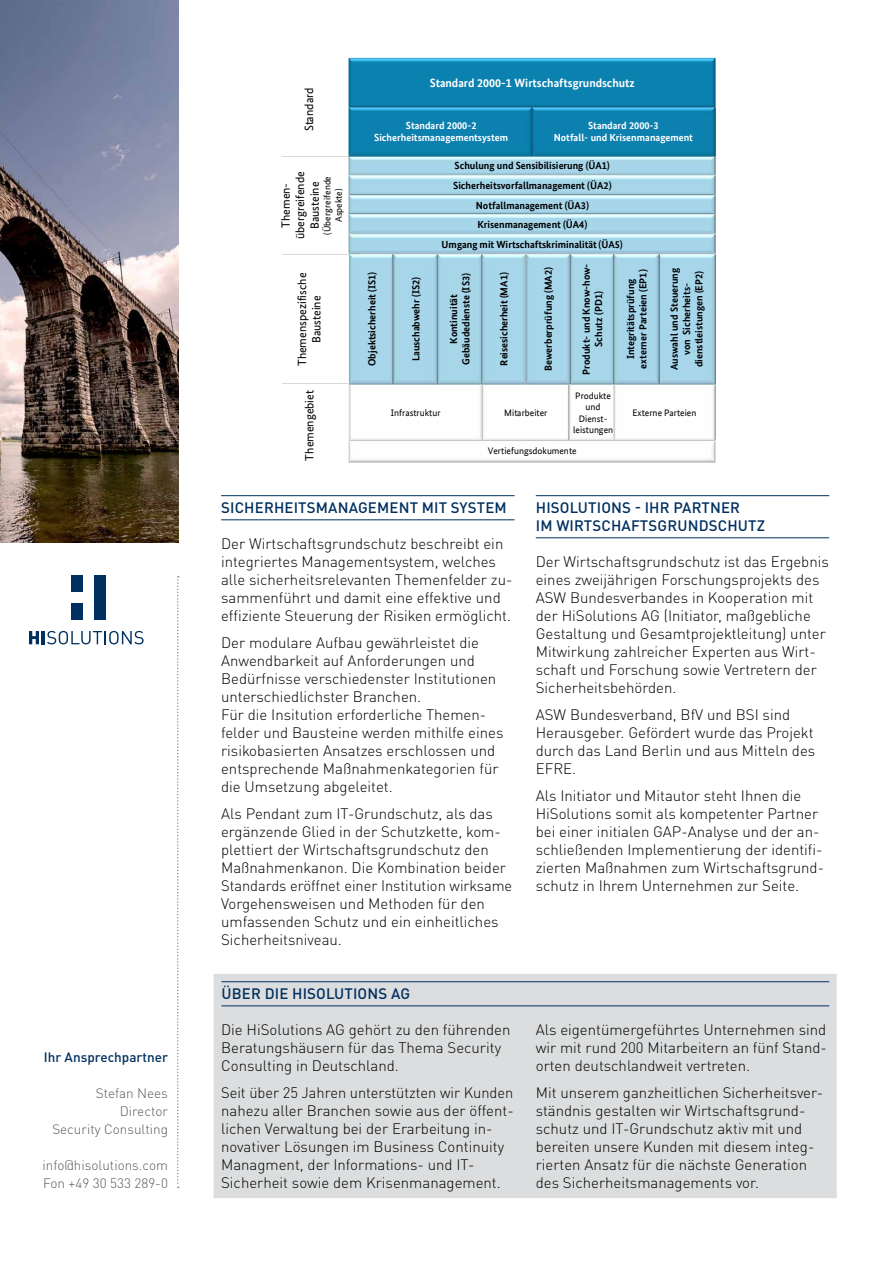
<style>
.page{position:relative;width:893px;height:1263px;background:#fff}
.page>*{position:absolute;margin:0;border:0;box-sizing:border-box;transform-origin:0 0}
.t1{font:300 15px/18px "DINOT";color:#000}
.t2{font:500 15px "DINOT";letter-spacing:.01em;color:#00305f}
.t3{font:300 13.5px/18px "DINOT";color:#58595b;text-align:right}
.t4{font:500 13.5px "DINOT";color:#00305f}
.t5{font:12px/14.4px "Bundes Sans Office";letter-spacing:-.005em;color:#000;text-align:center}
.t6{font:700 12px "Bundes Sans Office";letter-spacing:-.005em;color:#fff}
.t7{font:700 10.35px/12.3px "Bundes Sans Office";color:#000;text-align:center}
.t8{font:700 10.35px/12.3px "Bundes Sans Office";color:#fff;text-align:center}
.t9{font:9.45px/11.2px "Bundes Sans Office";letter-spacing:.005em;color:#000;text-align:center}
</style>
<div class="page">
<img style="left:0;top:0;width:179px;height:542px">
<svg style="left:177px;top:576px;width:2px;height:612px"></svg>
<svg style="left:29px;top:631px;width:115px;height:13px"></svg>
<div style="left:71px;top:603px;width:12px;height:17px;background:#00305f"></div>
<div style="left:95px;top:575px;width:11px;height:45px;background:#00305f"></div>
<div style="left:71px;top:575px;width:12px;height:16px;background:#00305f"></div>
<hr style="left:221px;top:495px;width:293px;height:1px;background:#00305f">
<hr style="left:221px;top:519px;width:293px;height:1px;background:#00305f">
<hr style="left:536px;top:495px;width:293px;height:1px;background:#00305f">
<hr style="left:536px;top:537px;width:293px;height:1px;background:#00305f">
<hr style="left:282px;top:254px;width:78px;height:1px;background:#d9d9d9">
<hr style="left:282px;top:383px;width:78px;height:1px;background:#d9d9d9">
<hr style="left:282px;top:156px;width:78px;height:1px;background:#d9d9d9">
<img style="left:349px;top:255px;width:220px;height:185px">
<img style="left:569px;top:384px;width:45px;height:56px">
<img style="left:614px;top:384px;width:101px;height:56px">
<img style="left:349px;top:58px;width:366px;height:48px">
<img style="left:349px;top:157px;width:366px;height:37px">
<img style="left:349px;top:106px;width:182px;height:51px">
<img style="left:531px;top:106px;width:184px;height:51px">
<img style="left:349px;top:440px;width:366px;height:22px">
<img style="left:349px;top:194px;width:366px;height:20px">
<img style="left:349px;top:214px;width:366px;height:41px">
<img style="left:659px;top:254px;width:56px;height:130px">
<img style="left:569px;top:254px;width:90px;height:130px">
<div style="left:217px;top:977px;width:616px;height:217px;background:#dcddde"></div>
<div style="left:214px;top:974px;width:623px;height:224px;border:8px solid #dcddde"></div>
<hr style="left:221px;top:981px;width:608px;height:1px;background:#00305f">
<hr style="left:221px;top:1005px;width:608px;height:1px;background:#00305f">
<p class="t4" style="left:44px;top:1049px;width:126px">IHR ANSPRECHPARTNER</p>
<p class="t3" style="left:52px;top:1084px;width:117px">Stefan Nees<br>Director<br>Security Consulting</p>
<p class="t3" style="left:43px;top:1156px;width:127px;text-align:left">info@hisolutions.com<br>Fon +49 30 533 289-0</p>
<p class="t5" style="left:302px;top:131px;width:45px;rotate:-90deg">Standard</p>
<p class="t5" style="left:279px;top:239px;width:70px;rotate:-90deg">Themen&shy;übergreifende<br>Bausteine</p>
<p class="t9" style="left:322px;top:235px;width:60px;rotate:-90deg">(Übergreifende<br>Aspekte)</p>
<p class="t5" style="left:295px;top:366px;width:95px;rotate:-90deg">Themenspezifische<br>Bausteine</p>
<p class="t5" style="left:302px;top:461px;width:72px;rotate:-90deg">Themengebiet</p>
<p class="t6" style="left:430px;top:76px;width:207px">Standard 2000-1 Wirtschaftsgrundschutz</p>
<p class="t8" style="left:374px;top:119px;width:135px">Standard 2000-2<br>Sicherheitsmanagementsystem</p>
<p class="t8" style="left:554px;top:119px;width:141px">Standard 2000-3<br>Notfall- und Krisenmanagement</p>
<p class="t7" style="left:453px;top:156px;width:160px;line-height:19.8px;text-align:left">Schulung und Sensibilisierung (ÜA1)<br>Sicherheitsvorfallmanagement (ÜA2)</p>
<p class="t7" style="left:442px;top:195px;width:183px;line-height:19.6px">Notfallmanagement (ÜA3)<br>Krisenmanagement (ÜA4)<br>Umgang mit Wirtschaftskriminalität (ÜA5)</p>
<p class="t7" style="left:580px;top:375px;width:113px;rotate:-90deg">Produkt- und Know-how-<br>Schutz (PD1)</p>
<p class="t7" style="left:498px;top:366px;width:95px;rotate:-90deg">Reisesicherheit (MA1)</p>
<p class="t7" style="left:542px;top:371px;width:105px;rotate:-90deg">Bewerberprüfung (MA2)</p>
<p class="t7" style="left:366px;top:366px;width:96px;rotate:-90deg">Objektsicherheit (IS1)</p>
<p class="t7" style="left:448px;top:365px;width:93px;rotate:-90deg">Kontinuität<br>Gebäudedienste (IS3)</p>
<p class="t7" style="left:624px;top:368px;width:100px;rotate:-90deg">Integritätsprüfung externer Parteien (EP1)</p>
<p class="t7" style="left:410px;top:361px;width:85px;rotate:-90deg">Lauschabwehr (IS2)</p>
<p class="t7" style="left:668px;top:370px;width:104px;rotate:-90deg">Auswahl und Steuerung von Sicherheits&shy;dienstleistungen (EP2)</p>
<p class="t9" style="left:391px;top:407px;width:51px">Infrastruktur</p>
<p class="t9" style="left:504px;top:407px;width:45px">Mitarbeiter</p>
<p class="t9" style="left:573px;top:390px;width:42px">Produkte und<br>Dienst&shy;leistungen</p>
<p class="t9" style="left:488px;top:446px;width:90px">Vertiefungsdokumente</p>
<p class="t9" style="left:632px;top:407px;width:65px">Externe Parteien</p>
<p class="t2" style="left:221px;top:498px;width:287px">SICHERHEITSMANAGEMENT MIT SYSTEM</p>
<p class="t1" style="left:221px;top:534px;width:293px">Der Wirtschaftsgrundschutz beschreibt ein integriertes Managementsystem, welches alle sicherheitsrelevanten Themenfelder zu&shy;sammenführt und damit eine effektive und effiziente Steuerung der Risiken ermöglicht.</p>
<p class="t1" style="left:221px;top:633px;width:284px">Der modulare Aufbau gewährleistet die Anwendbarkeit auf Anforderungen und Bedürfnisse verschiedenster Institutionen unterschiedlichster Branchen.<br>Für die Insitution erforderliche Themen&shy;felder und Bausteine werden mithilfe eines risikobasierten Ansatzes erschlossen und entsprechende Maßnahmenkategorien für die Umsetzung abgeleitet.</p>
<p class="t1" style="left:221px;top:804px;width:293px">Als Pendant zum IT-Grundschutz, als das ergänzende Glied in der Schutzkette, kom&shy;plettiert der Wirtschaftsgrundschutz den Maßnahmenkanon. Die Kombination beider Standards eröffnet einer Institution wirksame Vorgehensweisen und Methoden für den umfassenden Schutz und ein einheitliches Sicherheitsniveau.</p>
<p class="t2" style="left:222px;top:984px;width:21px">ÜBER</p>
<p class="t2" style="left:265px;top:984px;width:9px">DIE</p>
<p class="t2" style="left:292px;top:984px;width:10px">HISOLUTIONS</p>
<p class="t2" style="left:391px;top:984px;width:10px">AG</p>
<p class="t1" style="left:221px;top:1020px;width:291px">Die HiSolutions AG gehört zu den führenden<br>Beratungshäusern für das Thema Security<br>Consulting in Deutschland.</p>
<p class="t1" style="left:221px;top:1083px;width:294px">Seit über 25 Jahren unterstützten wir Kunden nahezu aller Branchen sowie aus der öffent&shy;lichen Verwaltung bei der Erarbeitung in&shy;novativer Lösungen im Business Continuity Managment, der Informations- und IT-Sicherheit sowie dem Krisenmanagement.</p>
<p class="t2" style="left:536px;top:498px;width:34px">HISOLUTIONS</p>
<p class="t2" style="left:635px;top:498px;width:59px">- IHR PARTNER</p>
<p class="t2" style="left:536px;top:516px;width:43px">IM WIRTS</p>
<p class="t2" style="left:601px;top:516px;width:21px">CHAFTSGRUNDS</p>
<p class="t2" style="left:718px;top:516px;width:20px">CHUTZ</p>
<p class="t1" style="left:536px;top:552px;width:294px">Der Wirtschaftsgrundschutz ist das Ergebnis eines zweijährigen Forschungsprojekts des ASW Bundesverbandes in Kooperation mit der HiSolutions AG (Initiator, maßgebliche Gestaltung und Gesamtprojektleitung) unter Mitwirkung zahlreicher Experten aus Wirt&shy;schaft und Forschung sowie Vertretern der Sicherheitsbehörden.</p>
<p class="t1" style="left:536px;top:705px;width:281px">ASW Bundesverband, BfV und BSI sind<br>Herausgeber. Gefördert wurde das Projekt durch das Land Berlin und aus Mitteln des<br>EFRE.</p>
<p class="t1" style="left:536px;top:786px;width:290px">Als Initiator und Mitautor steht Ihnen die HiSolutions somit als kompetenter Partner bei einer initialen GAP-Analyse und der an&shy;schließenden Implementierung der identifi&shy;zierten Maßnahmen zum Wirtschaftsgrund&shy;schutz in Ihrem Unternehmen zur Seite.</p>
<p class="t1" style="left:536px;top:1020px;width:293px;text-align:justify">Als eigentümergeführtes Unternehmen sind wir mit rund 200 Mitarbeitern an fünf Stand&shy;orten deutschlandweit vertreten.</p>
<p class="t1" style="left:536px;top:1083px;width:289px">Mit unserem ganzheitlichen Sicherheitsver&shy;ständnis gestalten wir Wirtschaftsgrund&shy;schutz und IT-Grundschutz aktiv mit und bereiten unsere Kunden mit diesem integ&shy;rierten Ansatz für die nächste Generation des Sicherheitsmanagements vor.</p>
</div>
